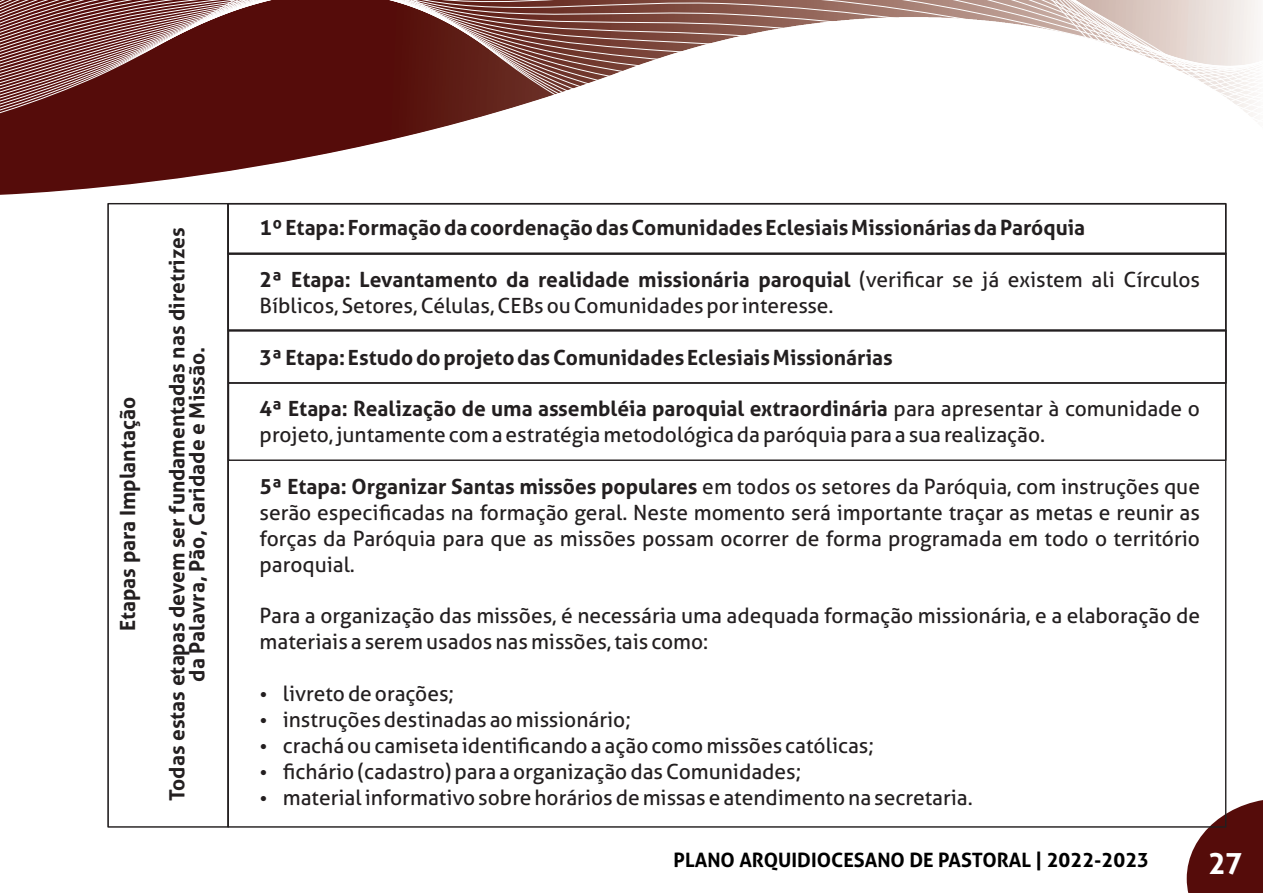
<style>
.page{position:relative;width:1263px;height:893px;background:#fff}
.page>*{position:absolute;margin:0;border:0;box-sizing:border-box;transform-origin:0 0}
.t1{font:700 29.55px "Aller";color:#fff}
.t2{font:21px/25.8px "Aller";color:#231f20}
.t3{font:700 21px/20.1px "Aller";color:#231f20;text-align:center}
.t4{font:700 19.8px "Aller";color:#000}
.s1{font-weight:700}
</style>
<div class="page">
<svg style="left:0;top:0;width:1258px;height:253px"></svg>
<svg style="left:1187px;top:798px;width:76px;height:95px"></svg>
<div style="left:107px;top:203px;width:122px;height:625px;border:2px solid #231f20"></div>
<div style="left:227px;top:203px;width:999px;height:52px;border:1px solid #231f20"></div>
<div style="left:227px;top:253px;width:1000px;height:78px;border:2px solid #231f20"></div>
<div style="left:228px;top:330px;width:999px;height:54px;border:1px solid #231f20"></div>
<div style="left:228px;top:382px;width:998px;height:79px;border:1px solid #231f20"></div>
<p class="t3" style="left:120px;top:631px;width:236px;rotate:-90deg">Etapas para Implantação</p>
<p class="t3" style="left:169px;top:801px;width:574px;rotate:-90deg">Todas estas etapas devem ser fundamentadas nas diretrizes da Palavra, Pão, Caridade e Missão.</p>
<p class="t3" style="left:260px;top:220px;width:827px">1º Etapa: Formação da coordenação das Comunidades Eclesiais Missionárias da Paróquia</p>
<p class="t2" style="left:260px;top:269px;width:942px"><span class="s1">2ª Etapa: Levantamento da realidade missionária paroquial</span> (verificar se já existem ali Círculos<br>Bíblicos, Setores, Células, CEBs ou Comunidades por interesse.</p>
<p class="t3" style="left:260px;top:349px;width:635px">3ª Etapa: Estudo do projeto das Comunidades Eclesiais Missionárias</p>
<p class="t2" style="left:260px;top:398px;width:942px"><span class="s1">4ª Etapa: Realização de uma assembléia paroquial extraordinária</span> para apresentar à comunidade o projeto, juntamente com a estratégia metodológica da paróquia para a sua realização.</p>
<p class="t2" style="left:260px;top:476px;width:942px;text-align:justify"><span class="s1">5ª Etapa: Organizar Santas missões populares</span> em todos os setores da Paróquia, com instruções que serão especificadas na formação geral. Neste momento será importante traçar as metas e reunir as forças da Paróquia para que as missões possam ocorrer de forma programada em todo o território paroquial.</p>
<p class="t2" style="left:260px;top:605px;width:942px">Para a organização das missões, é necessária uma adequada formação missionária, e a elaboração de materiais a serem usados nas missões, tais como:</p>
<p class="t2" style="left:283px;top:683px;width:692px">livreto de orações;<br>instruções destinadas ao missionário;<br>crachá ou camiseta identificando a ação como missões católicas;<br>fichário (cadastro) para a organização das Comunidades;<br>material informativo sobre horários de missas e atendimento na secretaria.</p>
<p class="t4" style="left:673px;top:852px;width:477px">PLANO ARQUIDIOCESANO DE PASTORAL | 2022-2023</p>
<h1 class="t1" style="left:1208px;top:852px;width:36px">27</h1>
</div>
